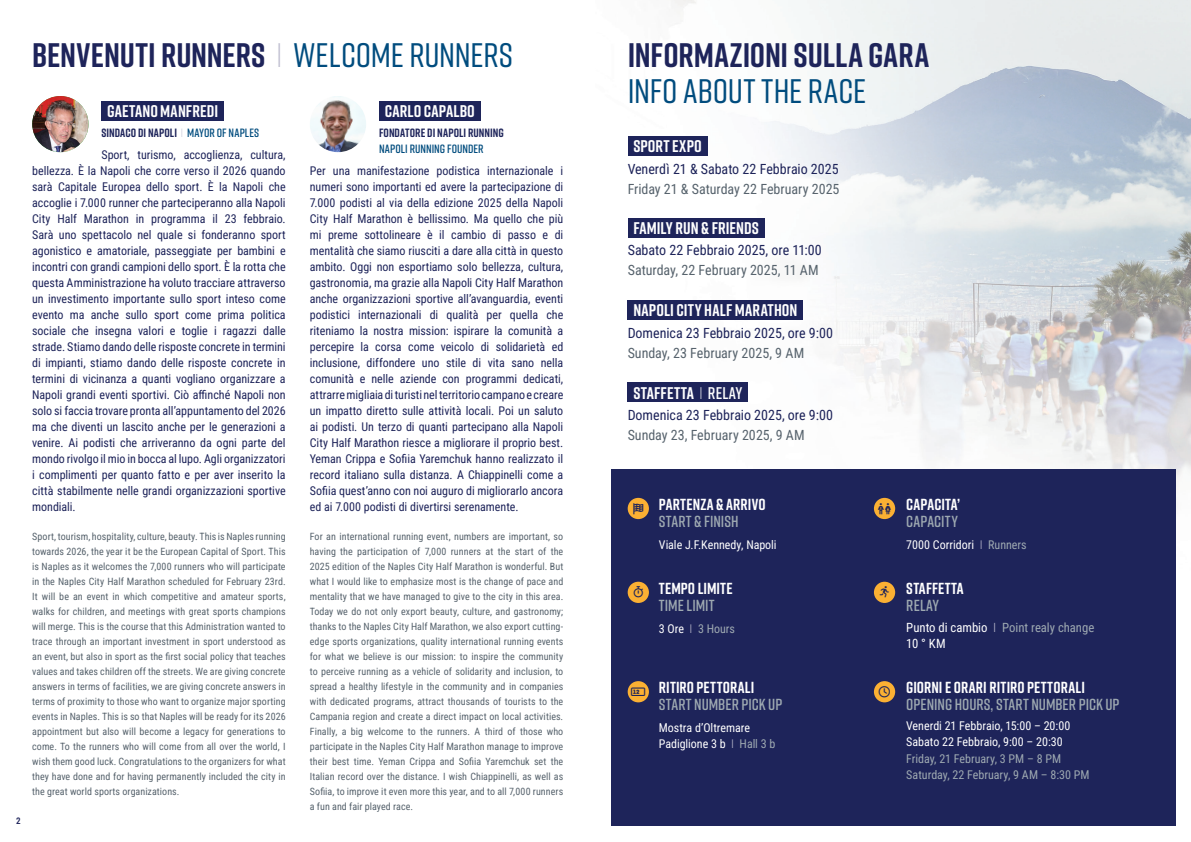
<style>
.page{position:relative;width:1191px;height:842px;background:#fff}
.page>*{position:absolute;margin:0;border:0;box-sizing:border-box;transform-origin:0 0}
.t1{font:700 34px "Rift";color:#1e245a}
.t2{font:500 34px "Rift";color:#014c7e}
.t3{font:700 16.9px "Rift";letter-spacing:.01em;color:#fff}
.t4{font:700 16px "Rift";letter-spacing:.01em;color:#fff}
.t5{font:600 16px "Rift";color:#9ea9b1}
.t6{font:14px "Roboto Condensed";color:#1e245a}
.t7{font:14px "Roboto Condensed";color:#57636d}
.t8{font:12.7px/15.2px "Roboto Condensed";letter-spacing:-.005em;color:#fff}
.t9{font:12px/16px "Roboto Condensed";letter-spacing:-.005em;color:#1e245a;text-align:justify}
.t10{font:12px/16px "Roboto Condensed";color:#fff}
.t11{font:12px/16px "Roboto Condensed";color:#9ea9b1}
.t12{font:700 12px "Rift";color:#1e245a}
.t13{font:600 12px "Rift";color:#014c7e}
.t14{font:11.3px "Font Awesome 6 Pro";color:#1e245a}
.t15{font:10px/15px "Roboto Condensed";letter-spacing:.005em;color:#57636d;text-align:justify}
.t16{font:600 9px "Roboto Condensed";color:#1e245a}
.s1{font-weight:300;color:#bebdcf}
.s2{font-weight:500;color:#014c7e}
.s3{font-weight:600;color:#014c7e}
.s4{font-weight:300}
.s5{font-weight:600}
.s6{color:#fff}
.s7{color:#9ea9b1}
</style>
<div class="page">
<img style="left:611px;top:0;width:580px;height:826px">
<div style="left:611px;top:469px;width:564px;height:356px;background:#1e245a"></div>
<div style="left:627px;top:136px;width:80px;height:20px;background:#1e245a"></div>
<div style="left:627px;top:218px;width:137px;height:20px;background:#1e245a"></div>
<div style="left:627px;top:300px;width:176px;height:20px;background:#1e245a"></div>
<div style="left:627px;top:382px;width:121px;height:20px;background:#1e245a"></div>
<div style="left:627px;top:498px;width:22px;height:21px;background:#fbb033;border-radius:50%"></div>
<div style="left:874px;top:498px;width:21px;height:21px;background:#fbb033;border-radius:50%"></div>
<div style="left:627px;top:582px;width:22px;height:21px;background:#fbb033;border-radius:50%"></div>
<div style="left:874px;top:582px;width:21px;height:21px;background:#fbb033;border-radius:50%"></div>
<div style="left:627px;top:681px;width:22px;height:21px;background:#fbb033;border-radius:50%"></div>
<div style="left:874px;top:681px;width:21px;height:21px;background:#fbb033;border-radius:50%"></div>
<div style="left:101px;top:101px;width:123px;height:20px;background:#1e245a"></div>
<div style="left:379px;top:101px;width:101px;height:20px;background:#1e245a"></div>
<img style="left:32px;top:96px;width:56px;height:56px;border-radius:28px">
<img style="left:310px;top:96px;width:56px;height:56px;border-radius:28px">
<p class="t16" style="left:16px;top:814px;width:6px">2</p>
<h1 class="t1" style="left:32px;top:30px;width:482px">BENVENUTI RUNNERS <span class="s1">I</span> <span class="s2">WELCOME RUNNERS</span></h1>
<h2 class="t3" style="left:107px;top:99px;width:113px">GAETANO MANFREDI</h2>
<p class="t12" style="left:101px;top:124px;width:159px">SINDACO DI NAPOLI <span class="s1">I</span> <span class="s3">MAYOR OF NAPLES</span></p>
<p class="t9" style="left:32px;top:146px;width:255px;text-indent:69px">Sport, turismo, accoglienza, cultura, bellezza. È la Napoli che corre verso il 2026 quando sarà Capitale Europea dello sport. È la Napoli che accoglie i 7.000 runner che parteciperanno alla Napoli City Half Marathon in programma il 23 febbraio.<br>Sarà uno spettacolo nel quale si fonderanno sport agonistico e amatoriale, passeggiate per bambini e incontri con grandi campioni dello sport. È la rotta che questa Amministrazione ha voluto tracciare attraverso un investimento importante sullo sport inteso come evento ma anche sullo sport come prima politica sociale che insegna valori e toglie i ragazzi dalle strade. Stiamo dando delle risposte concrete in termini di impianti, stiamo dando delle risposte concrete in termini di vicinanza a quanti vogliano organizzare a Napoli grandi eventi sportivi. Ciò affinché Napoli non solo si faccia trovare pronta all’appuntamento del 2026 ma che diventi un lascito anche per le generazioni a venire. Ai podisti che arriveranno da ogni parte del mondo rivolgo il mio in bocca al lupo. Agli organizzatori i complimenti per quanto fatto e per aver inserito la città stabilmente nelle grandi organizzazioni sportive mondiali.</p>
<h2 class="t3" style="left:385px;top:99px;width:92px">CARLO CAPALBO</h2>
<p class="t12" style="left:379px;top:124px;width:126px">FONDATORE DI NAPOLI RUNNING</p>
<p class="t13" style="left:379px;top:140px;width:106px">NAPOLI RUNNING FOUNDER</p>
<p class="t9" style="left:310px;top:162px;width:255px">Per una manifestazione podistica internazionale i numeri sono importanti ed avere la partecipazione di 7.000 podisti al via della edizione 2025 della Napoli City Half Marathon è bellissimo. Ma quello che più mi preme sottolineare è il cambio di passo e di mentalità che siamo riusciti a dare alla città in questo ambito. Oggi non esportiamo solo bellezza, cultura, gastronomia, ma grazie alla Napoli City Half Marathon anche organizzazioni sportive all’avanguardia, eventi podistici internazionali di qualità per quella che riteniamo la nostra mission: ispirare la comunità a percepire la corsa come veicolo di solidarietà ed inclusione, diffondere uno stile di vita sano nella comunità e nelle aziende con programmi dedicati, attrarre migliaia di turisti nel territorio campano e creare un impatto diretto sulle attività locali. Poi un saluto ai podisti. Un terzo di quanti partecipano alla Napoli City Half Marathon riesce a migliorare il proprio best.<br>Yeman Crippa e Sofiia Yaremchuk hanno realizzato il record italiano sulla distanza. A Chiappinelli come a Sofiia quest’anno con noi auguro di migliorarlo ancora ed ai 7.000 podisti di divertirsi serenamente.</p>
<p class="t15" style="left:32px;top:528px;width:255px">Sport, tourism, hospitality, culture, beauty. This is Naples running towards 2026, the year it be the European Capital of Sport. This is Naples as it welcomes the 7,000 runners who will participate in the Naples City Half Marathon scheduled for February 23rd.<br>It will be an event in which competitive and amateur sports, walks for children, and meetings with great sports champions will merge. This is the course that this Administration wanted to trace through an important investment in sport understood as an event, but also in sport as the first social policy that teaches values and takes children off the streets. We are giving concrete answers in terms of facilities, we are giving concrete answers in terms of proximity to those who want to organize major sporting events in Naples. This is so that Naples will be ready for its 2026 appointment but also will become a legacy for generations to come. To the runners who will come from all over the world, I wish them good luck. Congratulations to the organizers for what they have done and for having permanently included the city in the great world sports organizations.</p>
<p class="t15" style="left:310px;top:528px;width:255px">For an international running event, numbers are important, so having the participation of 7,000 runners at the start of the 2025 edition of the Naples City Half Marathon is wonderful. But what I would like to emphasize most is the change of pace and mentality that we have managed to give to the city in this area.<br>Today we do not only export beauty, culture, and gastronomy; thanks to the Naples City Half Marathon, we also export cutting&shy;edge sports organizations, quality international running events for what we believe is our mission: to inspire the community to perceive running as a vehicle of solidarity and inclusion, to spread a healthy lifestyle in the community and in companies with dedicated programs, attract thousands of tourists to the Campania region and create a direct impact on local activities.<br>Finally, a big welcome to the runners. A third of those who participate in the Naples City Half Marathon manage to improve their best time. Yeman Crippa and Sofiia Yaremchuk set the Italian record over the distance. I wish Chiappinelli, as well as Sofiia, to improve it even more this year, and to all 7,000 runners a fun and fair played race.</p>
<h1 class="t1" style="left:627px;top:30px;width:303px">INFORMAZIONI SULLA GARA</h1>
<h1 class="t2" style="left:627px;top:67px;width:240px">INFO ABOUT THE RACE</h1>
<h2 class="t3" style="left:633px;top:134px;width:70px">SPORT EXPO</h2>
<p class="t6" style="left:627px;top:159px;width:212px">Venerdì 21 &amp; Sabato 22 Febbraio 2025</p>
<p class="t7" style="left:627px;top:179px;width:213px">Friday 21 &amp; Saturday 22 February 2025</p>
<h2 class="t3" style="left:633px;top:216px;width:127px">FAMILY RUN &amp; FRIENDS</h2>
<p class="t6" style="left:627px;top:241px;width:196px">Sabato 22 Febbraio 2025, ore 11:00</p>
<p class="t7" style="left:627px;top:261px;width:192px">Saturday, 22 February 2025, 11 AM</p>
<h2 class="t3" style="left:633px;top:298px;width:166px">NAPOLI CITY HALF MARATHON</h2>
<p class="t6" style="left:627px;top:323px;width:207px">Domenica 23 Febbraio 2025, ore 9:00</p>
<p class="t7" style="left:627px;top:343px;width:178px">Sunday, 23 February 2025, 9 AM</p>
<h2 class="t3" style="left:633px;top:381px;width:111px">STAFFETTA <span class="s4">I</span> <span class="s5">RELAY</span></h2>
<p class="t6" style="left:627px;top:405px;width:207px">Domenica 23 Febbraio 2025, ore 9:00</p>
<p class="t7" style="left:627px;top:425px;width:178px">Sunday 23, February 2025, 9 AM</p>
<h3 class="t4" style="left:659px;top:493px;width:108px">PARTENZA &amp; ARRIVO</h3>
<h3 class="t5" style="left:659px;top:510px;width:81px">START &amp; FINISH</h3>
<p class="t10" style="left:659px;top:536px;width:119px">Viale J.F.Kennedy, Napoli</p>
<h3 class="t4" style="left:659px;top:577px;width:75px">TEMPO LIMITE</h3>
<h3 class="t5" style="left:659px;top:594px;width:57px">TIME LIMIT</h3>
<p class="t11" style="left:659px;top:620px;width:78px"><span class="s6">3 Ore</span> <span class="s1">I</span> 3 Hours</p>
<p class="t14" style="left:633px;top:503px;width:11px">●</p>
<p class="t14" style="left:633px;top:586px;width:11px">▲▼□▼</p>
<p class="t14" style="left:879px;top:586px;width:11px">▲□■◆■■■</p>
<h3 class="t4" style="left:906px;top:493px;width:55px">CAPACITA’</h3>
<h3 class="t5" style="left:906px;top:510px;width:53px">CAPACITY</h3>
<p class="t10" style="left:906px;top:536px;width:122px">7000 Corridori <span class="s1">I</span> <span class="s7">Runners</span></p>
<h3 class="t4" style="left:906px;top:577px;width:59px">STAFFETTA</h3>
<h3 class="t5" style="left:906px;top:594px;width:34px">RELAY</h3>
<p class="t8" style="left:906px;top:620px;width:189px">Punto di cambio <span class="s1">I</span> <span class="s7">Point realy change<br></span>10 ° KM</p>
<p class="t14" style="left:631px;top:686px;width:16px">■◆▼■◆</p>
<h3 class="t4" style="left:659px;top:676px;width:97px">RITIRO PETTORALI</h3>
<h3 class="t5" style="left:659px;top:693px;width:125px">START NUMBER PICK UP</h3>
<p class="t10" style="left:659px;top:719px;width:118px">Mostra d’Oltremare<br>Padiglione 3 b <span class="s1">I</span> <span class="s7">Hall 3 b</span></p>
<h3 class="t4" style="left:906px;top:676px;width:180px">GIORNI E ORARI RITIRO PETTORALI</h3>
<h3 class="t5" style="left:906px;top:693px;width:215px">OPENING HOURS, START NUMBER PICK UP</h3>
<p class="t10" style="left:906px;top:717px;width:166px">Venerdi 21 Febbraio, 15:00 – 20:00<br>Sabato 22 Febbraio, 9:00 – 20:30</p>
<p class="t11" style="left:906px;top:750px;width:185px">Friday, 21 February, 3 PM – 8 PM<br>Saturday, 22 February, 9 AM – 8:30 PM</p>
</div>
